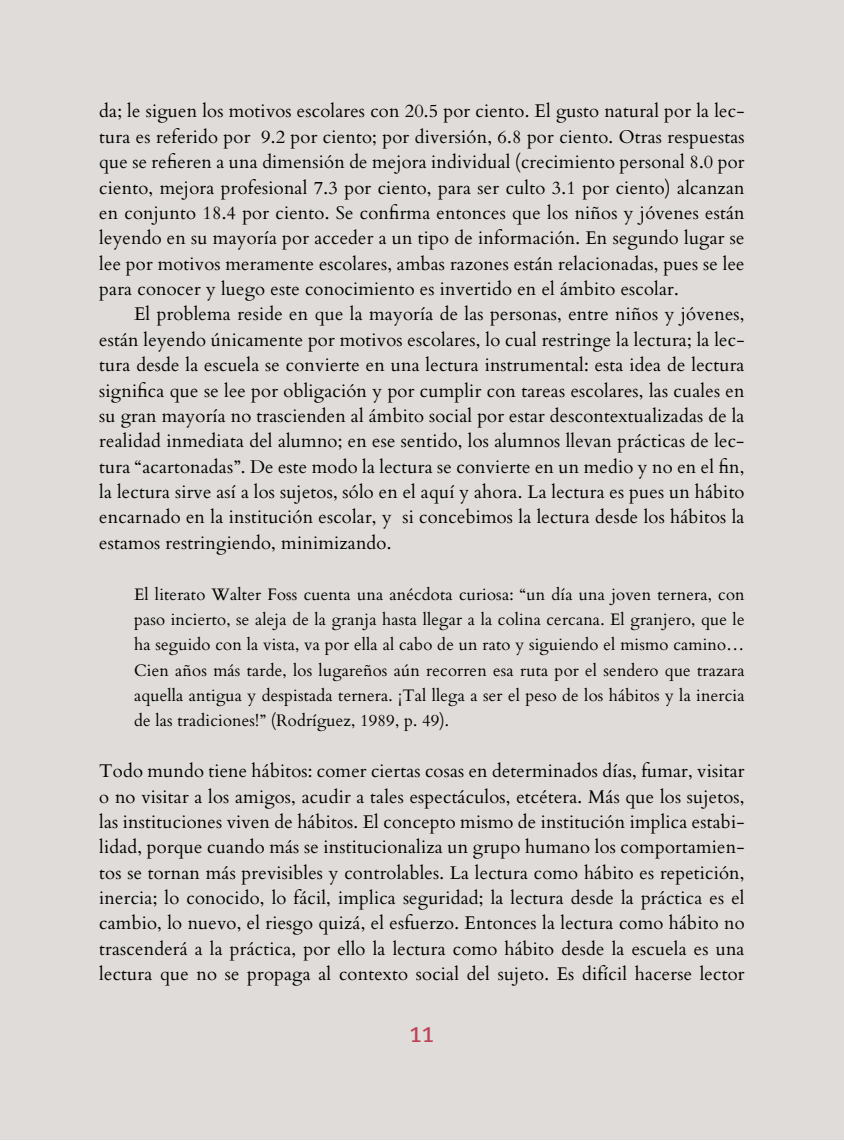
<style>
.page{position:relative;width:844px;height:1141px;background:#fff}
.page>*{position:absolute;margin:0;border:0;box-sizing:border-box;transform-origin:0 0}
.t1{font:700 21px "Caecilia LT Std";color:#bf4158}
.t2{font:18.38px/25.4px "Cardo";letter-spacing:.01em;color:#000;text-align:justify}
.t3{font:16.62px/25.4px "Cardo";letter-spacing:.01em;color:#000;text-align:justify}
</style>
<div class="page">
<div style="left:1px;top:1px;width:842px;height:1139px;background:#dfdcd9"></div>
<p class="t2" style="left:99px;top:98px;width:646px">da; le siguen los motivos escolares con 20.5 por ciento. El gusto natural por la lec&shy;tura es referido por 9.2 por ciento; por diversión, 6.8 por ciento. Otras respuestas que se refieren a una dimensión de mejora individual (crecimiento personal 8.0 por ciento, mejora profesional 7.3 por ciento, para ser culto 3.1 por ciento) alcanzan en conjunto 18.4 por ciento. Se confirma entonces que los niños y jóvenes están leyendo en su mayoría por acceder a un tipo de información. En segundo lugar se lee por motivos meramente escolares, ambas razones están relacionadas, pues se lee para conocer y luego este conocimiento es invertido en el ámbito escolar.</p>
<p class="t2" style="left:99px;top:301px;width:646px;text-indent:35px">El problema reside en que la mayoría de las personas, entre niños y jóvenes, están leyendo únicamente por motivos escolares, lo cual restringe la lectura; la lec&shy;tura desde la escuela se convierte en una lectura instrumental: esta idea de lectura significa que se lee por obligación y por cumplir con tareas escolares, las cuales en su gran mayoría no trascienden al ámbito social por estar descontextualizadas de la realidad inmediata del alumno; en ese sentido, los alumnos llevan prácticas de lec&shy;tura “acartonadas”. De este modo la lectura se convierte en un medio y no en el fin, la lectura sirve así a los sujetos, sólo en el aquí y ahora. La lectura es pues un hábito encarnado en la institución escolar, y si concebimos la lectura desde los hábitos la estamos restringiendo, minimizando.</p>
<p class="t3" style="left:134px;top:580px;width:612px">El literato Walter Foss cuenta una anécdota curiosa: “un día una joven ternera, con paso incierto, se aleja de la granja hasta llegar a la colina cercana. El granjero, que le ha seguido con la vista, va por ella al cabo de un rato y siguiendo el mismo camino… Cien años más tarde, los lugareños aún recorren esa ruta por el sendero que trazara aquella antigua y despistada ternera. ¡Tal llega a ser el peso de los hábitos y la inercia de las tradiciones!” (Rodríguez, 1989, p. 49).</p>
<p class="t2" style="left:99px;top:757px;width:646px">Todo mundo tiene hábitos: comer ciertas cosas en determinados días, fumar, visitar o no visitar a los amigos, acudir a tales espectáculos, etcétera. Más que los sujetos, las instituciones viven de hábitos. El concepto mismo de institución implica estabi&shy;lidad, porque cuando más se institucionaliza un grupo humano los comportamien&shy;tos se tornan más previsibles y controlables. La lectura como hábito es repetición, inercia; lo conocido, lo fácil, implica seguridad; la lectura desde la práctica es el cambio, lo nuevo, el riesgo quizá, el esfuerzo. Entonces la lectura como hábito no trascenderá a la práctica, por ello la lectura como hábito desde la escuela es una lectura que no se propaga al contexto social del sujeto. Es difícil hacerse lector</p>
<p class="t1" style="left:409px;top:1022px;width:26px">11</p>
</div>
